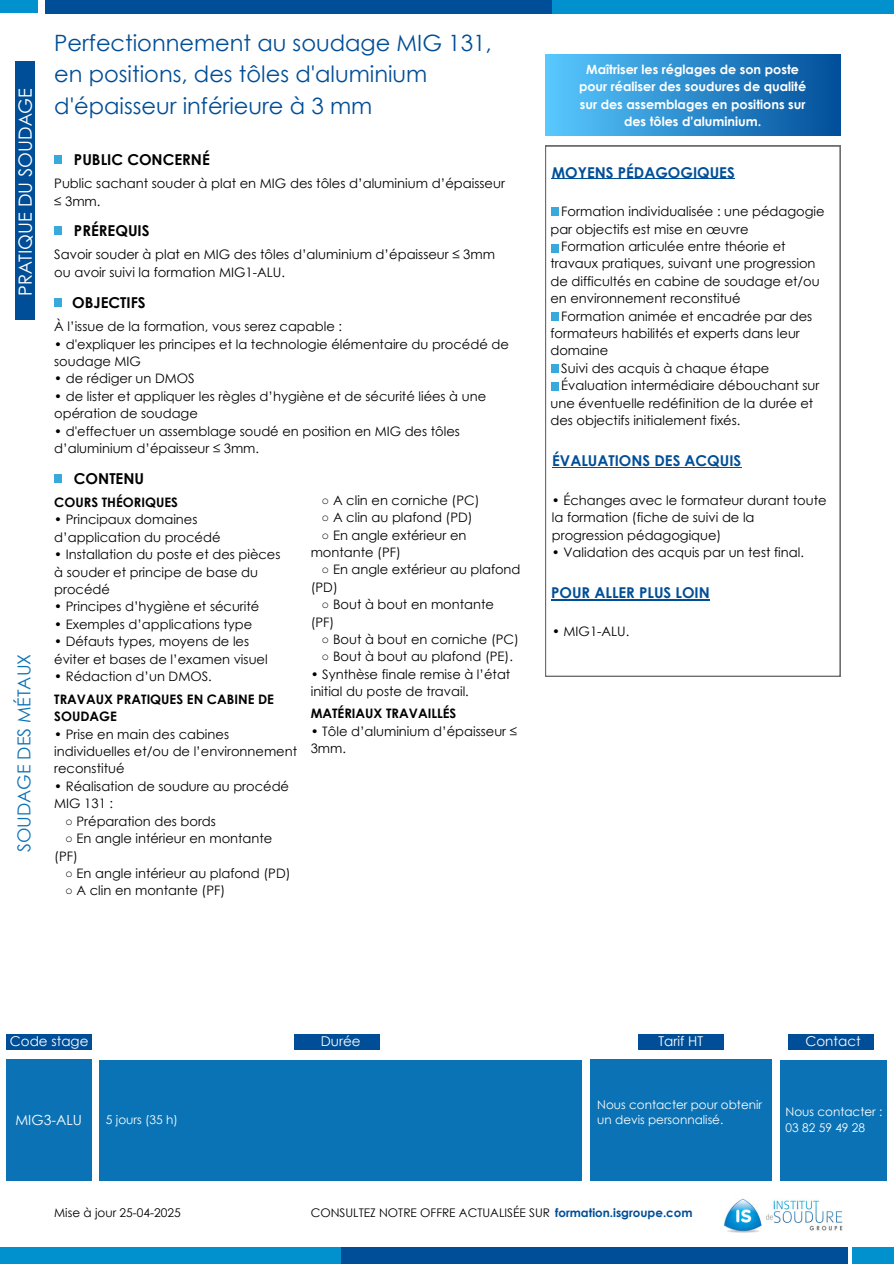
<style>
.page{position:relative;width:894px;height:1264px;background:#fff}
.page>*{position:absolute;margin:0;border:0;box-sizing:border-box;transform-origin:0 0}
.t1{font:22.5px/31.5px "Century Gothic";color:#004e97}
.t2{font:18.15px "Century Gothic";color:#fff}
.t3{font:17.85px "Century Gothic";color:#0b72b5}
.t4{font:700 15px "Century Gothic";color:#000}
.t5{font:700 14.85px "Century Gothic";color:#004e97}
.t6{font:13.95px "Century Gothic";color:#fff}
.t7{font:13.5px "Century Gothic";color:#fff}
.t8{font:13.05px/17.4px "Century Gothic";color:#000}
.t9{font:700 13.05px/17.4px "Century Gothic";color:#000}
.t10{font:700 12.75px/17.5px "Century Gothic";color:#fff;text-align:center}
.t11{font:12px/15.8px "Century Gothic";color:#fff}
.t12{font:12px "Century Gothic";color:#000}
.t13{font:11.85px "Century Gothic";color:#000}
.s1{font-weight:700;color:#004e97}
</style>
<div class="page">
<div style="left:46px;top:0;width:505px;height:13px;background:#004e97"></div>
<div style="left:551px;top:0;width:342px;height:13px;background:#0091ce"></div>
<div style="left:0;top:0;width:37px;height:13px;background:#0091ce"></div>
<div style="left:15px;top:61px;width:20px;height:259px;background:#004e97"></div>
<div style="left:6px;top:1059px;width:85px;height:121px;background:#0b72b5"></div>
<div style="left:99px;top:1060px;width:483px;height:120px;background:#0973b5"></div>
<div style="left:589px;top:1059px;width:182px;height:121px;background:#0b72b5"></div>
<div style="left:779px;top:1060px;width:107px;height:120px;background:#0b72b5"></div>
<div style="left:0;top:1247px;width:340px;height:16px;background:#0091ce"></div>
<div style="left:340px;top:1247px;width:507px;height:16px;background:#004e97"></div>
<div style="left:852px;top:1247px;width:41px;height:16px;background:#0091ce"></div>
<div style="left:545px;top:55px;width:295px;height:81px;background:linear-gradient(to right,#59c9ff,#014e99)"></div>
<svg style="left:545px;top:146px;width:294px;height:530px"></svg>
<div style="left:6px;top:1034px;width:86px;height:15px;background:#004e97"></div>
<div style="left:294px;top:1034px;width:85px;height:15px;background:#004e97"></div>
<div style="left:638px;top:1034px;width:85px;height:15px;background:#004e97"></div>
<div style="left:787px;top:1034px;width:86px;height:15px;background:#004e97"></div>
<img style="left:723px;top:1198px;width:120px;height:35px">
<div style="left:54px;top:155px;width:8px;height:8px;background:#39a9dc"></div>
<hr style="left:551px;top:178px;width:183px;height:1px;background:#004e97">
<hr style="left:552px;top:467px;width:189px;height:1px;background:#004e97">
<div style="left:54px;top:226px;width:8px;height:8px;background:#39a9dc"></div>
<div style="left:54px;top:299px;width:8px;height:8px;background:#39a9dc"></div>
<div style="left:54px;top:474px;width:8px;height:8px;background:#39a9dc"></div>
<div style="left:551px;top:208px;width:8px;height:8px;background:#39a9dc"></div>
<div style="left:551px;top:244px;width:8px;height:8px;background:#39a9dc"></div>
<div style="left:551px;top:312px;width:8px;height:8px;background:#39a9dc"></div>
<div style="left:551px;top:364px;width:8px;height:8px;background:#39a9dc"></div>
<div style="left:551px;top:382px;width:8px;height:8px;background:#39a9dc"></div>
<hr style="left:551px;top:599px;width:158px;height:1px;background:#004e97">
<p class="t2" style="left:12px;top:295px;width:209px;rotate:-90deg">PRATIQUE DU SOUDAGE</p>
<p class="t3" style="left:13px;top:852px;width:200px;rotate:-90deg">SOUDAGE DES MÉTAUX</p>
<p class="t1" style="left:54px;top:26px;width:439px">Perfectionnement au soudage MIG 131, en positions, des tôles d'aluminium d'épaisseur inférieure à 3 mm</p>
<h3 class="t4" style="left:74px;top:150px;width:137px">PUBLIC CONCERNÉ</h3>
<p class="t8" style="left:54px;top:174px;width:452px">Public sachant souder à plat en MIG des tôles d’aluminium d’épaisseur ≤ 3mm.</p>
<p class="t4" style="left:74px;top:221px;width:77px">PRÉREQUIS</p>
<p class="t8" style="left:54px;top:245px;width:442px;line-height:18px">Savoir souder à plat en MIG des tôles d’aluminium d’épaisseur ≤ 3mm ou avoir suivi la formation MIG1-ALU.</p>
<p class="t4" style="left:72px;top:293px;width:75px">OBJECTIFS</p>
<p class="t8" style="left:54px;top:317px;width:289px">À l’issue de la formation, vous serez capable :</p>
<p class="t8" style="left:54px;top:335px;width:456px">• d'expliquer les principes et la technologie élémentaire du procédé de soudage MIG</p>
<p class="t8" style="left:54px;top:369px;width:142px">• de rédiger un DMOS</p>
<p class="t8" style="left:54px;top:387px;width:433px">• de lister et appliquer les règles d’hygiène et de sécurité liées à une opération de soudage</p>
<p class="t8" style="left:54px;top:422px;width:407px">• d'effectuer un assemblage soudé en position en MIG des tôles d’aluminium d’épaisseur ≤ 3mm.</p>
<p class="t4" style="left:74px;top:469px;width:72px">CONTENU</p>
<p class="t9" style="left:54px;top:493px;width:125px">COURS THÉORIQUES</p>
<p class="t8" style="left:54px;top:510px;width:168px">• Principaux domaines d’application du procédé</p>
<h3 class="t8" style="left:54px;top:545px;width:228px">• Installation du poste et des pièces à souder et principe de base du procédé</h3>
<p class="t8" style="left:54px;top:597px;width:206px">• Principes d’hygiène et sécurité</p>
<p class="t8" style="left:54px;top:615px;width:199px">• Exemples d’applications type</p>
<p class="t8" style="left:54px;top:632px;width:215px">• Défauts types, moyens de les éviter et bases de l’examen visuel</p>
<p class="t8" style="left:54px;top:667px;width:159px">• Rédaction d’un DMOS.</p>
<p class="t9" style="left:54px;top:690px;width:221px">TRAVAUX PRATIQUES EN CABINE DE<br>SOUDAGE</p>
<h3 class="t8" style="left:54px;top:724px;width:244px">• Prise en main des cabines individuelles et/ou de l’environnement reconstitué</h3>
<p class="t8" style="left:54px;top:777px;width:236px">• Réalisation de soudure au procédé<br>MIG 131 :</p>
<p class="t8" style="left:65px;top:811px;width:152px">○ Préparation des bords</p>
<h3 class="t8" style="left:54px;top:829px;width:219px;text-indent:11px">○ En angle intérieur en montante (PF)</h3>
<h6 class="t8" style="left:65px;top:864px;width:227px">○ En angle intérieur au plafond (PD)</h6>
<h5 class="t8" style="left:65px;top:881px;width:162px">○ A clin en montante (PF)</h5>
<h5 class="t8" style="left:321px;top:491px;width:159px">○ A clin en corniche (PC)</h5>
<h4 class="t8" style="left:321px;top:508px;width:152px">○ A clin au plafond (PD)</h4>
<p class="t8" style="left:310px;top:525px;width:157px;text-indent:11px">○ En angle extérieur en montante (PF)</p>
<p class="t8" style="left:310px;top:560px;width:211px;text-indent:11px">○ En angle extérieur au plafond (PD)</p>
<p class="t8" style="left:310px;top:595px;width:185px;text-indent:11px">○ Bout à bout en montante (PF)</p>
<p class="t8" style="left:321px;top:630px;width:199px">○ Bout à bout en corniche (PC)</p>
<p class="t8" style="left:321px;top:647px;width:193px">○ Bout à bout au plafond (PE).</p>
<h6 class="t8" style="left:310px;top:665px;width:201px">• Synthèse finale remise à l’état initial du poste de travail.</h6>
<h5 class="t9" style="left:310px;top:704px;width:147px">MATÉRIAUX TRAVAILLÉS</h5>
<h5 class="t8" style="left:310px;top:721px;width:208px">• Tôle d’aluminium d’épaisseur ≤<br>3mm.</h5>
<p class="t10" style="left:579px;top:60px;width:229px">Maîtriser les réglages de son poste pour réaliser des soudures de qualité sur des assemblages en positions sur des tôles d'aluminium.</p>
<p class="t5" style="left:551px;top:163px;width:184px">MOYENS PÉDAGOGIQUES</p>
<p class="t8" style="left:550px;top:202px;width:276px;text-indent:11px">Formation individualisée : une pédagogie par objectifs est mise en œuvre</p>
<p class="t8" style="left:550px;top:237px;width:271px;text-indent:11px">Formation articulée entre théorie et travaux pratiques, suivant une progression de difficultés en cabine de soudage et/ou en environnement reconstitué</p>
<p class="t8" style="left:550px;top:307px;width:263px;text-indent:11px">Formation animée et encadrée par des formateurs habilités et experts dans leur domaine</p>
<p class="t8" style="left:561px;top:359px;width:209px">Suivi des acquis à chaque étape</p>
<p class="t8" style="left:550px;top:376px;width:270px;text-indent:11px">Évaluation intermédiaire débouchant sur une éventuelle redéfinition de la durée et des objectifs initialement fixés.</p>
<p class="t5" style="left:552px;top:451px;width:190px">ÉVALUATIONS DES ACQUIS</p>
<p class="t8" style="left:551px;top:491px;width:276px">• Échanges avec le formateur durant toute la formation (fiche de suivi de la progression pédagogique)</p>
<p class="t8" style="left:551px;top:543px;width:253px">• Validation des acquis par un test final.</p>
<p class="t5" style="left:551px;top:583px;width:160px">POUR ALLER PLUS LOIN</p>
<p class="t8" style="left:552px;top:622px;width:79px">• MIG1-ALU.</p>
<p class="t7" style="left:10px;top:1032px;width:80px">Code stage</p>
<h3 class="t7" style="left:321px;top:1032px;width:41px">Durée</h3>
<p class="t7" style="left:658px;top:1032px;width:46px">Tarif HT</p>
<h3 class="t7" style="left:805px;top:1032px;width:57px">Contact</h3>
<p class="t6" style="left:15px;top:1110px;width:68px">MIG3-ALU</p>
<p class="t11" style="left:106px;top:1110px;width:73px">5 jours (35 h)</p>
<p class="t11" style="left:597px;top:1095px;width:166px">Nous contacter pour obtenir un devis personnalisé.</p>
<p class="t11" style="left:785px;top:1103px;width:98px">Nous contacter :</p>
<p class="t11" style="left:785px;top:1119px;width:81px">03 82 59 49 28</p>
<h3 class="t12" style="left:54px;top:1204px;width:128px">Mise à jour 25-04-2025</h3>
<h2 class="t13" style="left:310px;top:1205px;width:383px">CONSULTEZ NOTRE OFFRE ACTUALISÉE SUR <span class="s1">formation.isgroupe.com</span></h2>
</div>
